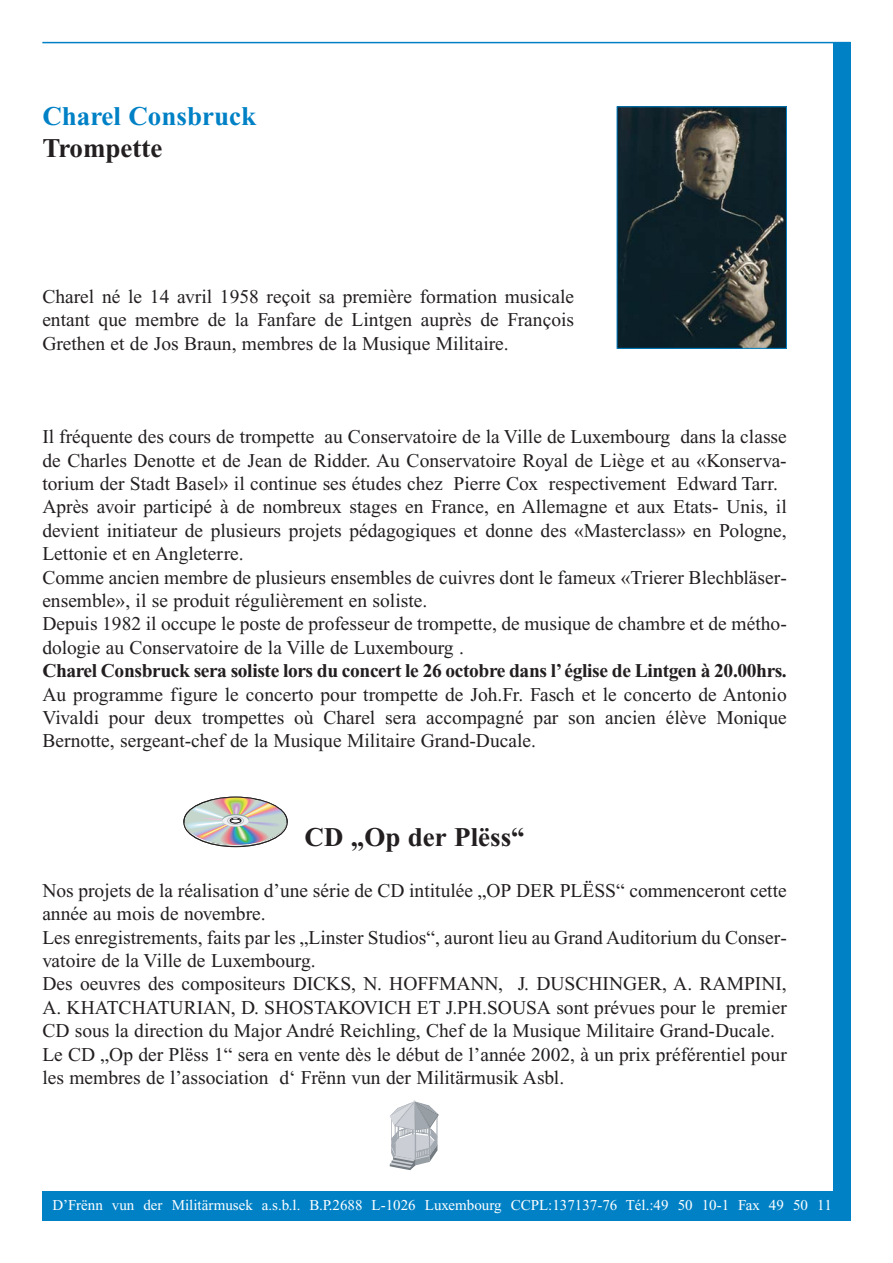
<style>
.page{position:relative;width:893px;height:1263px;background:#fff}
.page>*{position:absolute;margin:0;border:0;box-sizing:border-box;transform-origin:0 0}
.t1{font:700 27px "Times New Roman";color:#231f20}
.t2{font:700 27px "Times New Roman";color:#0081c6}
.t3{font:19.5px/23.4px "Times New Roman";color:#231f20;text-align:justify}
.t4{font:700 19.5px "Times New Roman";letter-spacing:-.02em;color:#231f20}
.t5{font:15px "Times New Roman";color:#fff}
</style>
<div class="page">
<div style="left:833px;top:43px;width:17px;height:1156px;background:#0081c6"></div>
<div style="left:42px;top:1191px;width:808px;height:29px;background:#0081c6"></div>
<hr style="left:42px;top:42px;width:808px;height:1px;background:#0081c6">
<img style="left:618px;top:108px;width:166px;height:239px">
<div style="left:616px;top:106px;width:170px;height:243px;border:1px solid #0081c6"></div>
<svg style="left:183px;top:796px;width:105px;height:52px"></svg>
<img style="left:184px;top:797px;width:103px;height:50px">
<svg style="left:390px;top:1101px;width:48px;height:69px"></svg>
<h1 class="t2" style="left:42px;top:106px;width:215px">Charel Consbruck</h1>
<h1 class="t1" style="left:42px;top:139px;width:122px">Trompette</h1>
<p class="t3" style="left:42px;top:287px;width:533px">Charel né le 14 avril 1958 reçoit sa première formation musicale entant que membre de la Fanfare de Lintgen auprès de François Grethen et de Jos Braun, membres de la Musique Militaire.</p>
<p class="t3" style="left:42px;top:427px;width:746px;text-align:left">Il fréquente des cours de trompette au Conservatoire de la Ville de Luxembourg dans la classe de Charles Denotte et de Jean de Ridder. Au Conservatoire Royal de Liège et au «Konserva&shy;torium der Stadt Basel» il continue ses études chez Pierre Cox respectivement Edward Tarr.<br>Après avoir participé à de nombreux stages en France, en Allemagne et aux Etats- Unis, il devient initiateur de plusieurs projets pédagogiques et donne des «Masterclass» en Pologne, Lettonie et en Angleterre.<br>Comme ancien membre de plusieurs ensembles de cuivres dont le fameux «Trierer Blechbläser&shy;ensemble», il se produit régulièrement en soliste.<br>Depuis 1982 il occupe le poste de professeur de trompette, de musique de chambre et de métho&shy;dologie au Conservatoire de la Ville de Luxembourg .</p>
<p class="t4" style="left:42px;top:664px;width:746px">Charel Consbruck sera soliste lors du concert le 26 octobre dans l’église de Lintgen à 20.00hrs.</p>
<p class="t3" style="left:42px;top:684px;width:746px">Au programme figure le concerto pour trompette de Joh.Fr. Fasch et le concerto de Antonio Vivaldi pour deux trompettes où Charel sera accompagné par son ancien élève Monique Bernotte, sergeant-chef de la Musique Militaire Grand-Ducale.</p>
<h1 class="t1" style="left:304px;top:828px;width:222px">CD „Op der Plëss“</h1>
<p class="t3" style="left:42px;top:881px;width:746px;text-align:left">Nos projets de la réalisation d’une série de CD intitulée „OP DER PLËSS“ commenceront cette année au mois de novembre.<br>Les enregistrements, faits par les „Linster Studios“, auront lieu au Grand Auditorium du Conser&shy;vatoire de la Ville de Luxembourg.<br>Des oeuvres des compositeurs DICKS, N. HOFFMANN, J. DUSCHINGER, A. RAMPINI, A. KHATCHATURIAN, D. SHOSTAKOVICH ET J.PH.SOUSA sont prévues pour le premier CD sous la direction du Major André Reichling, Chef de la Musique Militaire Grand-Ducale.<br>Le CD „Op der Plëss 1“ sera en vente dès le début de l’année 2002, à un prix préférentiel pour les membres de l’association d‘ Frënn vun der Militärmusik Asbl.</p>
<p class="t5" style="left:52px;top:1200px;width:781px">D’Frënn vun der Militärmusek a.s.b.l. B.P.2688 L-1026 Luxembourg CCPL:137137-76 Tél.:49 50 10-1 Fax 49 50 11</p>
</div>
